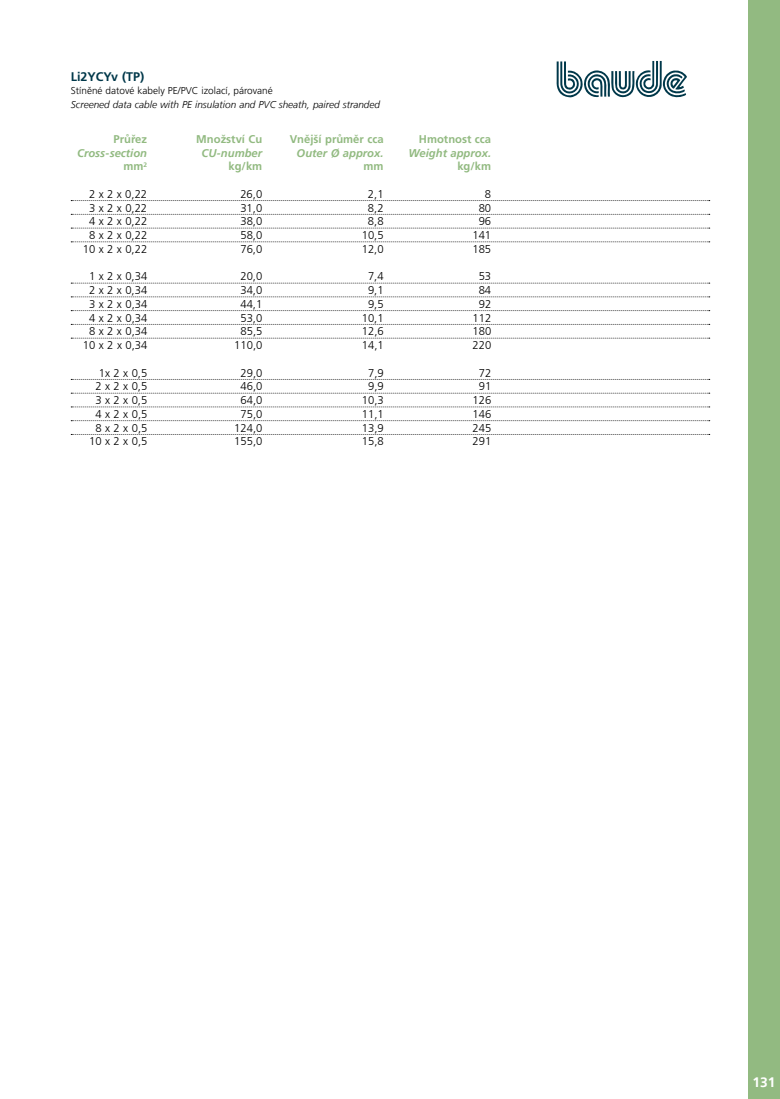
<style>
.page{position:relative;width:780px;height:1099px;background:#fff}
.page>*{position:absolute;margin:0;border:0;box-sizing:border-box;transform-origin:0 0}
.t1{font:700 13.75px "Frutiger LT";color:#fff}
.t2{font:700 12.5px "Frutiger LT Pro";color:#00384a}
.t3{font:300 11.25px "Frutiger LT";color:#000}
.t4{font:italic 700 11.25px "Frutiger LT";color:#92ba81}
.t5{font:700 11.25px "Frutiger LT Pro";color:#92ba81}
.t6{font:700 11.25px "Frutiger LT";color:#92ba81}
.t7{font:italic 300 10px "Frutiger LT";color:#000}
.t8{font:300 10px "Frutiger LT Pro";color:#000}
</style>
<div class="page">
<svg style="left:556px;top:61px;width:131px;height:37px"></svg>
<div style="left:748px;top:0;width:32px;height:1098px;background:#92ba81"></div>
<svg style="left:71px;top:200px;width:638px;height:1px"></svg>
<svg style="left:71px;top:214px;width:638px;height:1px"></svg>
<svg style="left:71px;top:228px;width:638px;height:1px"></svg>
<svg style="left:71px;top:241px;width:638px;height:1px"></svg>
<svg style="left:71px;top:283px;width:638px;height:1px"></svg>
<svg style="left:71px;top:296px;width:638px;height:1px"></svg>
<svg style="left:71px;top:310px;width:638px;height:1px"></svg>
<svg style="left:71px;top:324px;width:638px;height:1px"></svg>
<svg style="left:71px;top:338px;width:638px;height:1px"></svg>
<svg style="left:71px;top:379px;width:638px;height:1px"></svg>
<svg style="left:71px;top:393px;width:638px;height:1px"></svg>
<svg style="left:71px;top:406px;width:638px;height:1px"></svg>
<svg style="left:71px;top:420px;width:638px;height:1px"></svg>
<svg style="left:71px;top:434px;width:638px;height:1px"></svg>
<p class="t2" style="left:71px;top:69px;width:75px">Li2YCYv (TP)</p>
<p class="t8" style="left:71px;top:85px;width:203px">Stíněné datové kabely PE/PVC izolací, párované</p>
<p class="t7" style="left:71px;top:99px;width:310px">Screened data cable with PE insulation and PVC sheath, paired stranded</p>
<p class="t5" style="left:114px;top:132px;width:35px">Průřez</p>
<p class="t5" style="left:196px;top:132px;width:67px">Množství Cu</p>
<p class="t5" style="left:290px;top:132px;width:95px">Vnější průměr cca</p>
<p class="t5" style="left:419px;top:132px;width:74px">Hmotnost cca</p>
<p class="t4" style="left:77px;top:146px;width:71px">Cross-section</p>
<p class="t4" style="left:201px;top:146px;width:62px">CU-number</p>
<p class="t4" style="left:296px;top:146px;width:88px">Outer Ø approx.</p>
<p class="t4" style="left:408px;top:146px;width:84px">Weight approx.</p>
<p class="t6" style="left:123px;top:160px;width:25px">mm<sup>2</sup></p>
<p class="t6" style="left:228px;top:160px;width:35px">kg/km</p>
<p class="t6" style="left:363px;top:160px;width:22px">mm</p>
<p class="t6" style="left:457px;top:160px;width:35px">kg/km</p>
<p class="t3" style="left:89px;top:187px;width:60px">2 x 2 x 0,22</p>
<p class="t3" style="left:240px;top:187px;width:23px">26,0</p>
<p class="t3" style="left:368px;top:187px;width:17px">2,1</p>
<p class="t3" style="left:485px;top:187px;width:8px">8</p>
<p class="t3" style="left:89px;top:201px;width:60px">3 x 2 x 0,22</p>
<p class="t3" style="left:240px;top:201px;width:23px">31,0</p>
<p class="t3" style="left:368px;top:201px;width:17px">8,2</p>
<p class="t3" style="left:478px;top:201px;width:14px">80</p>
<p class="t3" style="left:89px;top:215px;width:60px">4 x 2 x 0,22</p>
<p class="t3" style="left:240px;top:215px;width:23px">38,0</p>
<p class="t3" style="left:368px;top:215px;width:17px">8,8</p>
<p class="t3" style="left:478px;top:215px;width:14px">96</p>
<p class="t3" style="left:89px;top:229px;width:60px">8 x 2 x 0,22</p>
<p class="t3" style="left:240px;top:229px;width:23px">58,0</p>
<p class="t3" style="left:362px;top:229px;width:23px">10,5</p>
<p class="t3" style="left:472px;top:229px;width:20px">141</p>
<p class="t3" style="left:83px;top:242px;width:66px">10 x 2 x 0,22</p>
<p class="t3" style="left:240px;top:242px;width:23px">76,0</p>
<p class="t3" style="left:362px;top:242px;width:23px">12,0</p>
<p class="t3" style="left:472px;top:242px;width:20px">185</p>
<p class="t3" style="left:89px;top:270px;width:60px">1 x 2 x 0,34</p>
<p class="t3" style="left:240px;top:270px;width:23px">20,0</p>
<p class="t3" style="left:368px;top:270px;width:17px">7,4</p>
<p class="t3" style="left:478px;top:270px;width:14px">53</p>
<p class="t3" style="left:89px;top:284px;width:60px">2 x 2 x 0,34</p>
<p class="t3" style="left:240px;top:284px;width:23px">34,0</p>
<p class="t3" style="left:368px;top:284px;width:17px">9,1</p>
<p class="t3" style="left:478px;top:284px;width:14px">84</p>
<p class="t3" style="left:89px;top:297px;width:60px">3 x 2 x 0,34</p>
<p class="t3" style="left:240px;top:297px;width:23px">44,1</p>
<p class="t3" style="left:368px;top:297px;width:17px">9,5</p>
<p class="t3" style="left:478px;top:297px;width:14px">92</p>
<p class="t3" style="left:89px;top:311px;width:60px">4 x 2 x 0,34</p>
<p class="t3" style="left:240px;top:311px;width:23px">53,0</p>
<p class="t3" style="left:362px;top:311px;width:23px">10,1</p>
<p class="t3" style="left:472px;top:311px;width:20px">112</p>
<p class="t3" style="left:89px;top:325px;width:60px">8 x 2 x 0,34</p>
<p class="t3" style="left:240px;top:325px;width:23px">85,5</p>
<p class="t3" style="left:362px;top:325px;width:23px">12,6</p>
<p class="t3" style="left:472px;top:325px;width:20px">180</p>
<p class="t3" style="left:83px;top:339px;width:66px">10 x 2 x 0,34</p>
<p class="t3" style="left:234px;top:339px;width:30px">110,0</p>
<p class="t3" style="left:362px;top:339px;width:23px">14,1</p>
<p class="t3" style="left:472px;top:339px;width:20px">220</p>
<p class="t3" style="left:99px;top:366px;width:50px">1x 2 x 0,5</p>
<p class="t3" style="left:240px;top:366px;width:23px">29,0</p>
<p class="t3" style="left:368px;top:366px;width:17px">7,9</p>
<p class="t3" style="left:479px;top:366px;width:14px">72</p>
<p class="t3" style="left:95px;top:380px;width:53px">2 x 2 x 0,5</p>
<p class="t3" style="left:240px;top:380px;width:23px">46,0</p>
<p class="t3" style="left:368px;top:380px;width:17px">9,9</p>
<p class="t3" style="left:479px;top:380px;width:14px">91</p>
<p class="t3" style="left:95px;top:394px;width:53px">3 x 2 x 0,5</p>
<p class="t3" style="left:240px;top:394px;width:23px">64,0</p>
<p class="t3" style="left:362px;top:394px;width:23px">10,3</p>
<p class="t3" style="left:472px;top:394px;width:20px">126</p>
<p class="t3" style="left:95px;top:407px;width:53px">4 x 2 x 0,5</p>
<p class="t3" style="left:240px;top:407px;width:23px">75,0</p>
<p class="t3" style="left:362px;top:407px;width:23px">11,1</p>
<p class="t3" style="left:472px;top:407px;width:20px">146</p>
<p class="t3" style="left:95px;top:421px;width:53px">8 x 2 x 0,5</p>
<p class="t3" style="left:234px;top:421px;width:30px">124,0</p>
<p class="t3" style="left:362px;top:421px;width:23px">13,9</p>
<p class="t3" style="left:472px;top:421px;width:20px">245</p>
<p class="t3" style="left:89px;top:435px;width:60px">10 x 2 x 0,5</p>
<p class="t3" style="left:234px;top:435px;width:30px">155,0</p>
<p class="t3" style="left:362px;top:435px;width:23px">15,8</p>
<p class="t3" style="left:472px;top:435px;width:20px">291</p>
<p class="t1" style="left:752px;top:1073px;width:24px">131</p>
</div>
